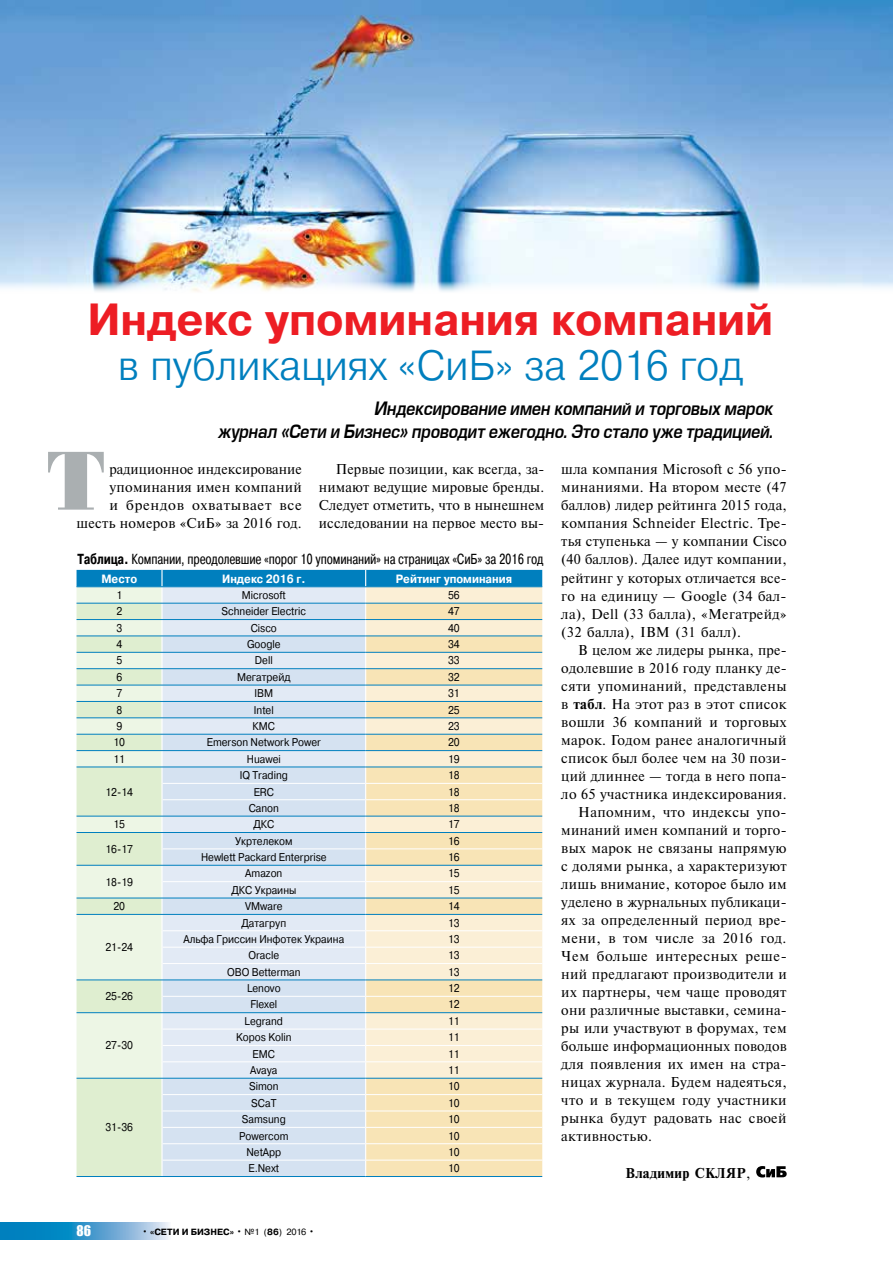
<style>
.page{position:relative;width:893px;height:1263px;background:#fff}
.page>*{position:absolute;margin:0;border:0;box-sizing:border-box;transform-origin:0 0}
.t1{font:82.5px "Standard Poster Cyrillic";color:#aaafb1;scale:.9 1}
.t2{font:700 45px "Pragmatica";letter-spacing:-.005em;color:#ed1d24}
.t3{font:300 42px "Pragmatica";letter-spacing:-.01em;color:#007fbe;scale:.96 1}
.t4{font:italic 18px/22.5px "Europe Demi";letter-spacing:-.02em;color:#000;text-align:right;scale:.9 1}
.t5{font:14.55px "Pragmatica Cond";letter-spacing:-.015em;color:#000;scale:.9 1}
.t6{font:14.25px/18px "Newton C";letter-spacing:.025em;color:#000;text-align:justify}
.t7{font:700 14.25px "Newton C";letter-spacing:.025em;color:#000}
.t8{font:13.5px "Impact";color:#fff}
.t9{font:700 12px "Pragmatica";color:#fff;scale:.9 1}
.t10{font:11.25px "Pragmatica";color:#000;scale:.9 1}
.t11{font:700 9px "Pragmatica";color:#000}
.s1{font-weight:700}
.s2{font-weight:400}
.s3{font-weight:400;font-size:10.5px}
</style>
<div class="page">
<svg style="left:0;top:1222px;width:169px;height:17px;background:#489fcf"></svg>
<img style="left:0;top:0;width:893px;height:292px">
<svg style="left:756px;top:1166px;width:31px;height:11px"></svg>
<hr style="left:77px;top:1176px;width:85px;height:1px;background:#007fbe">
<hr style="left:162px;top:1176px;width:204px;height:1px;background:#007fbe">
<hr style="left:366px;top:1176px;width:176px;height:1px;background:#007fbe">
<svg style="left:77px;top:569px;width:465px;height:607px;background:#dbe3dc"></svg>
<h2 class="t2" style="left:88px;top:290px;width:687px">Индекс упоминания компаний</h2>
<h3 class="t3" style="left:118px;top:339px;width:653px">в публикациях «СиБ» за 2016 год</h3>
<p class="t4" style="left:217px;top:398px;width:619px">Индексирование имен компаний и торговых марок<br>журнал «Сети и Бизнес» проводит ежегодно. Это стало уже традицией.</p>
<h1 class="t1" style="left:47px;top:439px;width:67px">Т</h1>
<p class="t6" style="left:77px;top:460px;width:227px;text-align:right">радиционное индексирование упоминания имен компаний<br>и брендов охватывает все шесть номеров «СиБ» за 2016 год.</p>
<p class="t6" style="left:319px;top:460px;width:227px;text-indent:17px">Первые позиции, как всегда, за&shy;нимают ведущие мировые бренды.<br>Следует отметить, что в нынешнем исследовании на первое место вы-</p>
<p class="t6" style="left:561px;top:460px;width:227px">шла компания Microsoft с 56 упо&shy;минаниями. На втором месте (47 баллов) лидер рейтинга 2015 года, компания Schneider Electric. Тре&shy;тья ступенька — у компании Cisco (40 баллов). Далее идут компании, рейтинг у которых отличается все&shy;го на единицу — Google (34 бал&shy;ла), Dell (33 балла), «Мегатрейд» (32 балла), IBM (31 балл).</p>
<p class="t6" style="left:578px;top:641px;width:210px">В целом же лидеры рынка, пре-</p>
<p class="t6" style="left:561px;top:659px;width:227px">одолевшие в 2016 году планку де-</p>
<p class="t6" style="left:561px;top:677px;width:227px">сяти упоминаний, представлены</p>
<p class="t6" style="left:561px;top:695px;width:227px">в <span class="s1">табл</span>. На этот раз в этот список</p>
<p class="t6" style="left:561px;top:713px;width:227px">вошли 36 компаний и торговых</p>
<p class="t6" style="left:561px;top:731px;width:227px">марок. Годом ранее аналогичный</p>
<p class="t6" style="left:561px;top:749px;width:227px">список был более чем на 30 пози-</p>
<p class="t6" style="left:561px;top:767px;width:227px">ций длиннее — тогда в него попа-</p>
<p class="t6" style="left:561px;top:785px;width:227px">ло 65 участника индексирования.</p>
<p class="t6" style="left:578px;top:803px;width:210px">Напомним, что индексы упо-</p>
<p class="t6" style="left:561px;top:821px;width:227px">минаний имен компаний и торго-</p>
<p class="t6" style="left:561px;top:839px;width:227px">вых марок не связаны напрямую</p>
<p class="t6" style="left:561px;top:857px;width:227px">с долями рынка, а характеризуют</p>
<p class="t6" style="left:561px;top:875px;width:227px">лишь внимание, которое было им</p>
<p class="t6" style="left:561px;top:893px;width:227px">уделено в журнальных публикаци-</p>
<p class="t6" style="left:561px;top:911px;width:227px">ях за определенный период вре-</p>
<p class="t6" style="left:561px;top:929px;width:227px">мени, в том числе за 2016 год.</p>
<p class="t6" style="left:561px;top:947px;width:227px">Чем больше интересных реше-</p>
<p class="t6" style="left:561px;top:965px;width:227px">ний предлагают производители и</p>
<p class="t6" style="left:561px;top:983px;width:227px">их партнеры, чем чаще проводят</p>
<p class="t6" style="left:561px;top:1001px;width:227px">они различные выставки, семина-</p>
<p class="t6" style="left:561px;top:1019px;width:227px">ры или участвуют в форумах, тем</p>
<p class="t6" style="left:561px;top:1037px;width:227px">больше информационных поводов</p>
<p class="t6" style="left:561px;top:1055px;width:227px">для появления их имен на стра-</p>
<p class="t6" style="left:561px;top:1073px;width:227px">ницах журнала. Будем надеяться,</p>
<p class="t6" style="left:561px;top:1091px;width:227px">что и в текущем году участники</p>
<p class="t6" style="left:561px;top:1109px;width:227px">рынка будут радовать нас своей</p>
<p class="t6" style="left:561px;top:1127px;width:92px">активностью.</p>
<p class="t7" style="left:625px;top:1164px;width:127px">Владимир СКЛЯР<span class="s2">,</span></p>
<p class="t5" style="left:77px;top:550px;width:519px"><span class="s1">Таблица.</span> Компании, преодолевшие «порог 10 упоминаний» на страницах «СиБ» за 2016 год</p>
<p class="t9" style="left:101px;top:571px;width:41px">Место</p>
<p class="t9" style="left:222px;top:571px;width:94px">Индекс 2016 г.</p>
<p class="t9" style="left:396px;top:571px;width:131px">Рейтинг упоминания</p>
<p class="t10" style="left:116px;top:588px;width:8px">1</p>
<p class="t10" style="left:242px;top:588px;width:50px">Microsoft</p>
<p class="t10" style="left:448px;top:588px;width:15px">56</p>
<p class="t10" style="left:116px;top:604px;width:8px">2</p>
<p class="t10" style="left:222px;top:604px;width:95px">Schneider Electric</p>
<p class="t10" style="left:448px;top:604px;width:15px">47</p>
<p class="t10" style="left:116px;top:621px;width:8px">3</p>
<p class="t10" style="left:251px;top:621px;width:31px">Cisco</p>
<p class="t10" style="left:448px;top:621px;width:15px">40</p>
<p class="t10" style="left:116px;top:637px;width:8px">4</p>
<p class="t10" style="left:247px;top:637px;width:39px">Google</p>
<p class="t10" style="left:448px;top:637px;width:15px">34</p>
<p class="t10" style="left:116px;top:654px;width:8px">5</p>
<p class="t10" style="left:255px;top:654px;width:21px">Dell</p>
<p class="t10" style="left:448px;top:654px;width:15px">33</p>
<p class="t10" style="left:116px;top:670px;width:8px">6</p>
<p class="t10" style="left:237px;top:670px;width:61px">Мегатрейд</p>
<p class="t10" style="left:448px;top:670px;width:15px">32</p>
<p class="t10" style="left:116px;top:686px;width:8px">7</p>
<p class="t10" style="left:254px;top:686px;width:22px">IBM</p>
<p class="t10" style="left:448px;top:686px;width:15px">31</p>
<p class="t10" style="left:116px;top:703px;width:8px">8</p>
<p class="t10" style="left:254px;top:703px;width:24px">Intel</p>
<p class="t10" style="left:448px;top:703px;width:15px">25</p>
<p class="t10" style="left:116px;top:719px;width:8px">9</p>
<p class="t10" style="left:253px;top:719px;width:27px">КМС</p>
<p class="t10" style="left:448px;top:719px;width:15px">23</p>
<p class="t10" style="left:113px;top:735px;width:15px">10</p>
<p class="t10" style="left:207px;top:735px;width:128px">Emerson Network Power</p>
<p class="t10" style="left:448px;top:735px;width:15px">20</p>
<p class="t10" style="left:113px;top:752px;width:15px">11</p>
<p class="t10" style="left:247px;top:752px;width:39px">Huawei</p>
<p class="t10" style="left:448px;top:752px;width:15px">19</p>
<p class="t10" style="left:105px;top:785px;width:32px">12-14</p>
<p class="t10" style="left:240px;top:768px;width:55px">IQ Trading</p>
<p class="t10" style="left:448px;top:768px;width:15px">18</p>
<p class="t10" style="left:254px;top:785px;width:24px">ERC</p>
<p class="t10" style="left:448px;top:785px;width:15px">18</p>
<p class="t10" style="left:249px;top:801px;width:35px">Canon</p>
<p class="t10" style="left:448px;top:801px;width:15px">18</p>
<p class="t10" style="left:113px;top:817px;width:15px">15</p>
<p class="t10" style="left:253px;top:817px;width:25px">ДКС</p>
<p class="t10" style="left:448px;top:817px;width:15px">17</p>
<p class="t10" style="left:105px;top:842px;width:32px">16-17</p>
<p class="t10" style="left:235px;top:834px;width:65px">Укртелеком</p>
<p class="t10" style="left:448px;top:834px;width:15px">16</p>
<p class="t10" style="left:201px;top:850px;width:141px">Hewlett Packard Enterprise</p>
<p class="t10" style="left:448px;top:850px;width:15px">16</p>
<p class="t10" style="left:245px;top:867px;width:43px">Amazon</p>
<p class="t10" style="left:448px;top:867px;width:15px">15</p>
<p class="t10" style="left:231px;top:883px;width:74px">ДКС Украины</p>
<p class="t10" style="left:448px;top:883px;width:15px">15</p>
<p class="t10" style="left:105px;top:875px;width:32px">18-19</p>
<p class="t10" style="left:113px;top:899px;width:15px">20</p>
<p class="t10" style="left:245px;top:899px;width:43px">VMware</p>
<p class="t10" style="left:448px;top:899px;width:15px">14</p>
<p class="t10" style="left:105px;top:940px;width:32px">21-24</p>
<p class="t10" style="left:241px;top:916px;width:51px">Датагруп</p>
<p class="t10" style="left:448px;top:916px;width:15px">13</p>
<p class="t10" style="left:183px;top:932px;width:180px">Альфа Гриссин Инфотек Украина</p>
<p class="t10" style="left:448px;top:932px;width:15px">13</p>
<p class="t10" style="left:248px;top:948px;width:36px">Oracle</p>
<p class="t10" style="left:448px;top:948px;width:15px">13</p>
<p class="t10" style="left:227px;top:965px;width:83px">OBO Betterman</p>
<p class="t10" style="left:448px;top:965px;width:15px">13</p>
<p class="t10" style="left:247px;top:981px;width:39px">Lenovo</p>
<p class="t10" style="left:448px;top:981px;width:15px">12</p>
<p class="t10" style="left:250px;top:998px;width:31px">Flexel</p>
<p class="t10" style="left:448px;top:998px;width:15px">12</p>
<p class="t10" style="left:105px;top:989px;width:32px">25-26</p>
<p class="t10" style="left:245px;top:1014px;width:44px">Legrand</p>
<p class="t10" style="left:448px;top:1014px;width:15px">11</p>
<p class="t10" style="left:236px;top:1030px;width:63px">Kopos Kolin</p>
<p class="t10" style="left:448px;top:1030px;width:15px">11</p>
<p class="t10" style="left:253px;top:1047px;width:26px">EMC</p>
<p class="t10" style="left:448px;top:1047px;width:15px">11</p>
<p class="t10" style="left:250px;top:1063px;width:32px">Avaya</p>
<p class="t10" style="left:448px;top:1063px;width:15px">11</p>
<p class="t10" style="left:105px;top:1038px;width:32px">27-30</p>
<p class="t10" style="left:249px;top:1079px;width:34px">Simon</p>
<p class="t10" style="left:448px;top:1079px;width:15px">10</p>
<p class="t10" style="left:251px;top:1096px;width:30px">SCaT</p>
<p class="t10" style="left:448px;top:1096px;width:15px">10</p>
<p class="t10" style="left:242px;top:1112px;width:50px">Samsung</p>
<p class="t10" style="left:448px;top:1112px;width:15px">10</p>
<p class="t10" style="left:239px;top:1129px;width:57px">Powercom</p>
<p class="t10" style="left:448px;top:1129px;width:15px">10</p>
<p class="t10" style="left:246px;top:1145px;width:40px">NetApp</p>
<p class="t10" style="left:448px;top:1145px;width:15px">10</p>
<p class="t10" style="left:248px;top:1161px;width:36px">E.Next</p>
<p class="t10" style="left:448px;top:1161px;width:15px">10</p>
<p class="t10" style="left:105px;top:1120px;width:32px">31-36</p>
<p class="t8" style="left:77px;top:1221px;width:16px">86</p>
<p class="t11" style="left:142px;top:1226px;width:174px"><span class="s3">•</span> «СЕТИ И БИЗНЕС» <span class="s3">•</span> <span class="s2">№1 (</span>86<span class="s2">) 2016</span> <span class="s3">•</span></p>
</div>
